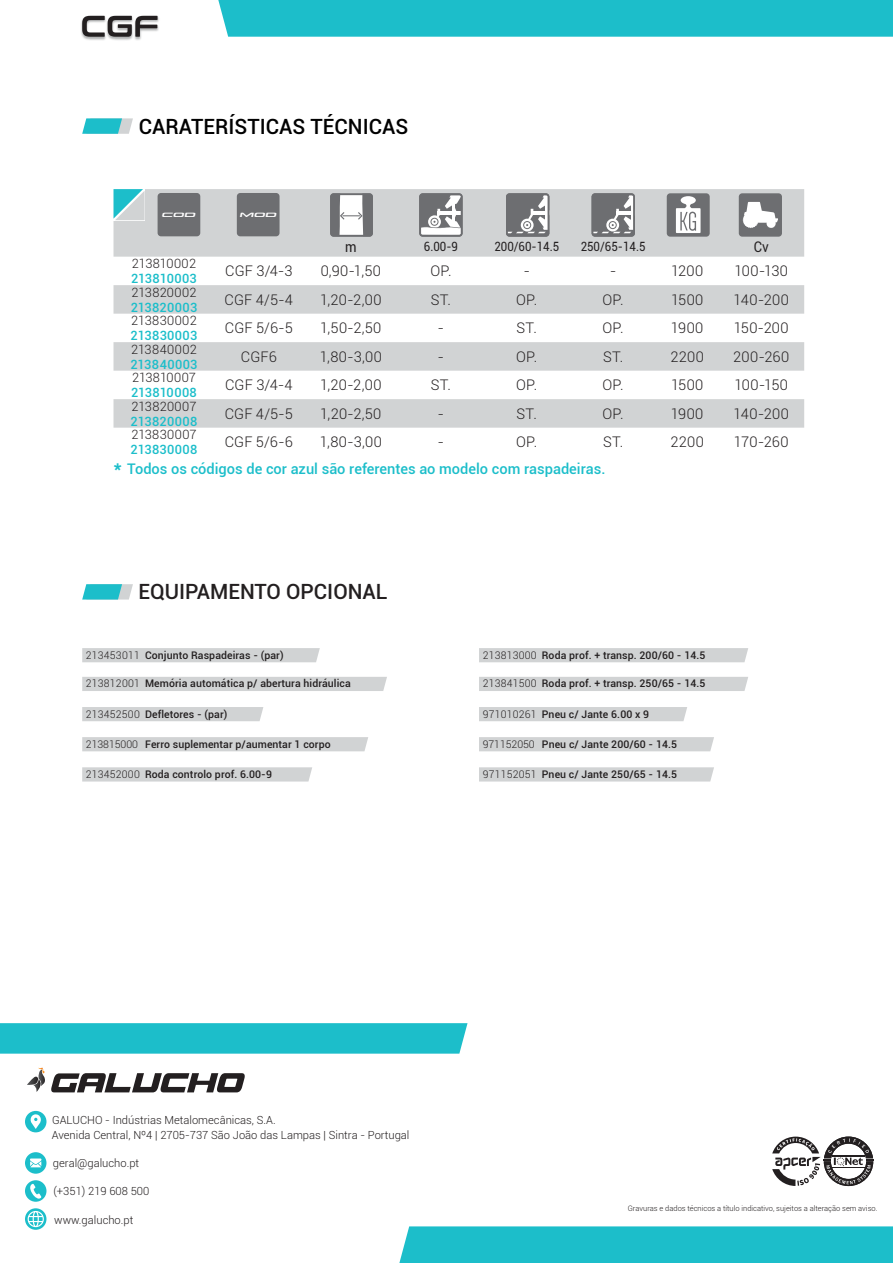
<style>
.page{position:relative;width:893px;height:1263px;background:#fff}
.page>*{position:absolute;margin:0;border:0;box-sizing:border-box;transform-origin:0 0}
.t1{font:500 21px "Roboto";color:#010101}
.t2{font:500 21px "Roboto";color:#231f20}
.t3{font:300 14.55px "Roboto";letter-spacing:.015em;color:#231f20}
.t4{font:500 14.55px "Roboto";color:#1cbeca}
.t5{font:14.55px "Roboto";color:#231f20;scale:.9 1}
.t6{font:500 12.75px "Roboto";letter-spacing:.025em;color:#1cbeca}
.t7{font:300 12.75px "Roboto";letter-spacing:.025em;color:#231f20}
.t8{font:12.75px "Roboto";color:#231f20;scale:.9 1}
.t9{font:300 12.75px "Roboto";color:#231f20}
.t10{font:300 11.25px "Roboto";color:#231f20}
.t11{font:500 10.5px "Roboto";letter-spacing:.01em;color:#231f20}
.t12{font:italic 10.05px "Grand Sport Slight";color:#fff}
.t13{font:300 7.5px "Roboto";color:#231f20}
.s1{font-size:20.1px}
.s2{font-weight:300}
</style>
<div class="page">
<img style="left:81px;top:15px;width:78px;height:25px">
<svg style="left:82px;top:16px;width:76px;height:21px"></svg>
<div style="left:218px;top:0;width:675px;height:37px;background:#1cbeca"></div>
<div style="left:399px;top:1226px;width:494px;height:37px;background:#1cbeca"></div>
<svg style="left:0;top:1023px;width:467px;height:31px"></svg>
<div style="left:25px;top:1180px;width:21px;height:22px;background:#1cbeca;border-radius:50%"></div>
<svg style="left:30px;top:1184px;width:11px;height:14px"></svg>
<div style="left:25px;top:1152px;width:21px;height:22px;background:#1cbeca;border-radius:50%"></div>
<svg style="left:30px;top:1158px;width:11px;height:9px"></svg>
<svg style="left:25px;top:1208px;width:21px;height:22px"></svg>
<svg style="left:28px;top:1211px;width:16px;height:16px"></svg>
<div style="left:25px;top:1111px;width:21px;height:21px;background:#1cbeca;border-radius:50%"></div>
<svg style="left:30px;top:1114px;width:11px;height:15px"></svg>
<svg style="left:27px;top:1067px;width:218px;height:25px"></svg>
<svg style="left:772px;top:1136px;width:101px;height:50px"></svg>
<svg style="left:82px;top:118px;width:51px;height:16px"></svg>
<svg style="left:82px;top:584px;width:51px;height:15px"></svg>
<svg style="left:113px;top:189px;width:691px;height:239px;fill:#d1d3d4"></svg>
<div style="left:667px;top:193px;width:43px;height:44px;background:#6d6e71;border-radius:3px"></div>
<svg style="left:676px;top:196px;width:25px;height:37px"></svg>
<div style="left:739px;top:193px;width:43px;height:44px;background:#6d6e71;border-radius:3px"></div>
<svg style="left:743px;top:202px;width:35px;height:26px"></svg>
<div style="left:158px;top:193px;width:42px;height:43px;background:#6d6e71;border-radius:3px"></div>
<div style="left:237px;top:193px;width:43px;height:43px;background:#6d6e71;border-radius:3px"></div>
<svg style="left:330px;top:193px;width:43px;height:44px"></svg>
<svg style="left:113px;top:189px;width:32px;height:31px"></svg>
<svg style="left:419px;top:193px;width:44px;height:44px"></svg>
<svg style="left:506px;top:193px;width:43px;height:44px"></svg>
<svg style="left:592px;top:193px;width:43px;height:44px"></svg>
<div style="left:82px;top:648px;width:238px;height:14px;background:#d1d3d4"></div>
<div style="left:82px;top:677px;width:305px;height:14px;background:#d1d3d4"></div>
<div style="left:82px;top:707px;width:181px;height:14px;background:#d1d3d4"></div>
<div style="left:82px;top:737px;width:286px;height:14px;background:#d1d3d4"></div>
<svg style="left:82px;top:767px;width:230px;height:14px"></svg>
<div style="left:479px;top:648px;width:269px;height:14px;background:#d1d3d4"></div>
<div style="left:479px;top:677px;width:269px;height:14px;background:#d1d3d4"></div>
<div style="left:479px;top:707px;width:208px;height:14px;background:#d1d3d4"></div>
<div style="left:479px;top:737px;width:235px;height:14px;background:#d1d3d4"></div>
<svg style="left:479px;top:767px;width:235px;height:14px"></svg>
<h1 class="t1" style="left:139px;top:111px;width:271px">CARATERÍSTICAS TÉCNICAS</h1>
<p class="t12" style="left:162px;top:207px;width:35px">cod</p>
<p class="t12" style="left:239px;top:207px;width:38px">mod</p>
<h2 class="t5" style="left:345px;top:236px;width:14px">m</h2>
<p class="t8" style="left:424px;top:238px;width:40px">6.00-9</p>
<p class="t8" style="left:494px;top:238px;width:74px">200/60-14.5</p>
<p class="t8" style="left:581px;top:238px;width:74px">250/65-14.5</p>
<h2 class="t5" style="left:754px;top:236px;width:18px">Cv</h2>
<p class="t7" style="left:132px;top:255px;width:66px">213810002</p>
<p class="t6" style="left:131px;top:270px;width:67px">213810003</p>
<p class="t7" style="left:131px;top:283px;width:67px">213820002</p>
<p class="t6" style="left:131px;top:298px;width:68px">213820003</p>
<p class="t7" style="left:131px;top:312px;width:67px">213830002</p>
<p class="t6" style="left:131px;top:327px;width:68px">213830003</p>
<p class="t7" style="left:131px;top:340px;width:67px">213840002</p>
<p class="t6" style="left:130px;top:355px;width:69px">213840003</p>
<p class="t9" style="left:132px;top:369px;width:65px">213810007</p>
<p class="t6" style="left:131px;top:384px;width:67px">213810008</p>
<p class="t7" style="left:132px;top:397px;width:66px">213820007</p>
<p class="t6" style="left:131px;top:412px;width:68px">213820008</p>
<h2 class="t3" style="left:225px;top:261px;width:69px">CGF 3/4-3</h2>
<h2 class="t3" style="left:321px;top:261px;width:62px">0,90-1,50</h2>
<h2 class="t3" style="left:430px;top:261px;width:23px">OP.</h2>
<h2 class="t3" style="left:524px;top:261px;width:8px">-</h2>
<h2 class="t3" style="left:610px;top:261px;width:8px">-</h2>
<h2 class="t3" style="left:671px;top:261px;width:34px">1200</h2>
<h2 class="t3" style="left:734px;top:261px;width:55px">100-130</h2>
<h2 class="t3" style="left:225px;top:290px;width:70px">CGF 4/5-4</h2>
<h2 class="t3" style="left:320px;top:290px;width:63px">1,20-2,00</h2>
<h2 class="t3" style="left:431px;top:290px;width:22px">ST.</h2>
<h2 class="t3" style="left:516px;top:290px;width:23px">OP.</h2>
<h2 class="t3" style="left:602px;top:290px;width:23px">OP.</h2>
<h2 class="t3" style="left:671px;top:290px;width:34px">1500</h2>
<h2 class="t3" style="left:733px;top:290px;width:57px">140-200</h2>
<h2 class="t3" style="left:225px;top:318px;width:70px">CGF 5/6-5</h2>
<h2 class="t3" style="left:320px;top:318px;width:63px">1,50-2,50</h2>
<h2 class="t3" style="left:438px;top:318px;width:8px">-</h2>
<h2 class="t3" style="left:517px;top:318px;width:22px">ST.</h2>
<h2 class="t3" style="left:602px;top:318px;width:23px">OP.</h2>
<h2 class="t3" style="left:671px;top:318px;width:34px">1900</h2>
<h2 class="t3" style="left:734px;top:318px;width:56px">150-200</h2>
<h2 class="t3" style="left:241px;top:347px;width:37px">CGF6</h2>
<h2 class="t3" style="left:320px;top:347px;width:63px">1,80-3,00</h2>
<h2 class="t3" style="left:438px;top:347px;width:8px">-</h2>
<h2 class="t3" style="left:516px;top:347px;width:23px">OP.</h2>
<h2 class="t3" style="left:603px;top:347px;width:22px">ST.</h2>
<h2 class="t3" style="left:670px;top:347px;width:35px">2200</h2>
<h2 class="t3" style="left:733px;top:347px;width:58px">200-260</h2>
<h2 class="t3" style="left:225px;top:375px;width:69px">CGF 3/4-4</h2>
<h2 class="t3" style="left:320px;top:375px;width:63px">1,20-2,00</h2>
<h2 class="t3" style="left:431px;top:375px;width:22px">ST.</h2>
<h2 class="t3" style="left:516px;top:375px;width:23px">OP.</h2>
<h2 class="t3" style="left:602px;top:375px;width:23px">OP.</h2>
<h2 class="t3" style="left:671px;top:375px;width:34px">1500</h2>
<h2 class="t3" style="left:734px;top:375px;width:55px">100-150</h2>
<h2 class="t3" style="left:225px;top:404px;width:70px">CGF 4/5-5</h2>
<h2 class="t3" style="left:320px;top:404px;width:63px">1,20-2,50</h2>
<h2 class="t3" style="left:438px;top:404px;width:8px">-</h2>
<h2 class="t3" style="left:517px;top:404px;width:22px">ST.</h2>
<h2 class="t3" style="left:602px;top:404px;width:23px">OP.</h2>
<h2 class="t3" style="left:671px;top:404px;width:34px">1900</h2>
<h2 class="t3" style="left:733px;top:404px;width:57px">140-200</h2>
<p class="t7" style="left:131px;top:426px;width:67px">213830007</p>
<p class="t6" style="left:131px;top:441px;width:68px">213830008</p>
<h2 class="t3" style="left:225px;top:432px;width:70px">CGF 5/6-6</h2>
<h2 class="t3" style="left:320px;top:432px;width:63px">1,80-3,00</h2>
<h2 class="t3" style="left:438px;top:432px;width:8px">-</h2>
<h2 class="t3" style="left:516px;top:432px;width:23px">OP.</h2>
<h2 class="t3" style="left:603px;top:432px;width:22px">ST.</h2>
<h2 class="t3" style="left:670px;top:432px;width:35px">2200</h2>
<h2 class="t3" style="left:734px;top:432px;width:56px">170-260</h2>
<h2 class="t4" style="left:113px;top:458px;width:493px"><span class="s1">*</span> Todos os códigos de cor azul são referentes ao modelo com raspadeiras.</h2>
<h1 class="t2" style="left:139px;top:577px;width:250px">EQUIPAMENTO OPCIONAL</h1>
<p class="t11" style="left:86px;top:647px;width:199px"><span class="s2">213453011</span> Conjunto Raspadeiras - (par)</p>
<p class="t11" style="left:86px;top:676px;width:266px"><span class="s2">213812001</span> Memória automática p/ abertura hidráulica</p>
<p class="t11" style="left:86px;top:706px;width:143px"><span class="s2">213452500</span> Defletores - (par)</p>
<p class="t11" style="left:86px;top:737px;width:246px"><span class="s2">213815000</span> Ferro suplementar p/aumentar 1 corpo</p>
<p class="t11" style="left:86px;top:767px;width:188px"><span class="s2">213452000</span> Roda controlo prof. 6.00-9</p>
<p class="t11" style="left:483px;top:647px;width:224px"><span class="s2">213813000</span> Roda prof. + transp. 200/60 - 14.5</p>
<p class="t11" style="left:483px;top:676px;width:224px"><span class="s2">213841500</span> Roda prof. + transp. 250/65 - 14.5</p>
<p class="t11" style="left:483px;top:706px;width:168px"><span class="s2">971010261</span> Pneu c/ Jante 6.00 x 9</p>
<p class="t11" style="left:483px;top:737px;width:196px"><span class="s2">971152050</span> Pneu c/ Jante 200/60 - 14.5</p>
<p class="t11" style="left:483px;top:767px;width:196px"><span class="s2">971152051</span> Pneu c/ Jante 250/65 - 14.5</p>
<p class="t10" style="left:52px;top:1113px;width:225px">GALUCHO - Indústrias Metalomecânicas, S.A.</p>
<p class="t10" style="left:52px;top:1127px;width:359px">Avenida Central, Nº4 | 2705-737 São João das Lampas | Sintra - Portugal</p>
<p class="t10" style="left:53px;top:1155px;width:88px">geral@galucho.pt</p>
<p class="t10" style="left:53px;top:1183px;width:97px">(+351) 219 608 500</p>
<p class="t10" style="left:54px;top:1212px;width:81px">www.galucho.pt</p>
<p class="t13" style="left:628px;top:1203px;width:251px">Gravuras e dados técnicos a título indicativo, sujeitos a alteração sem aviso.</p>
</div>
